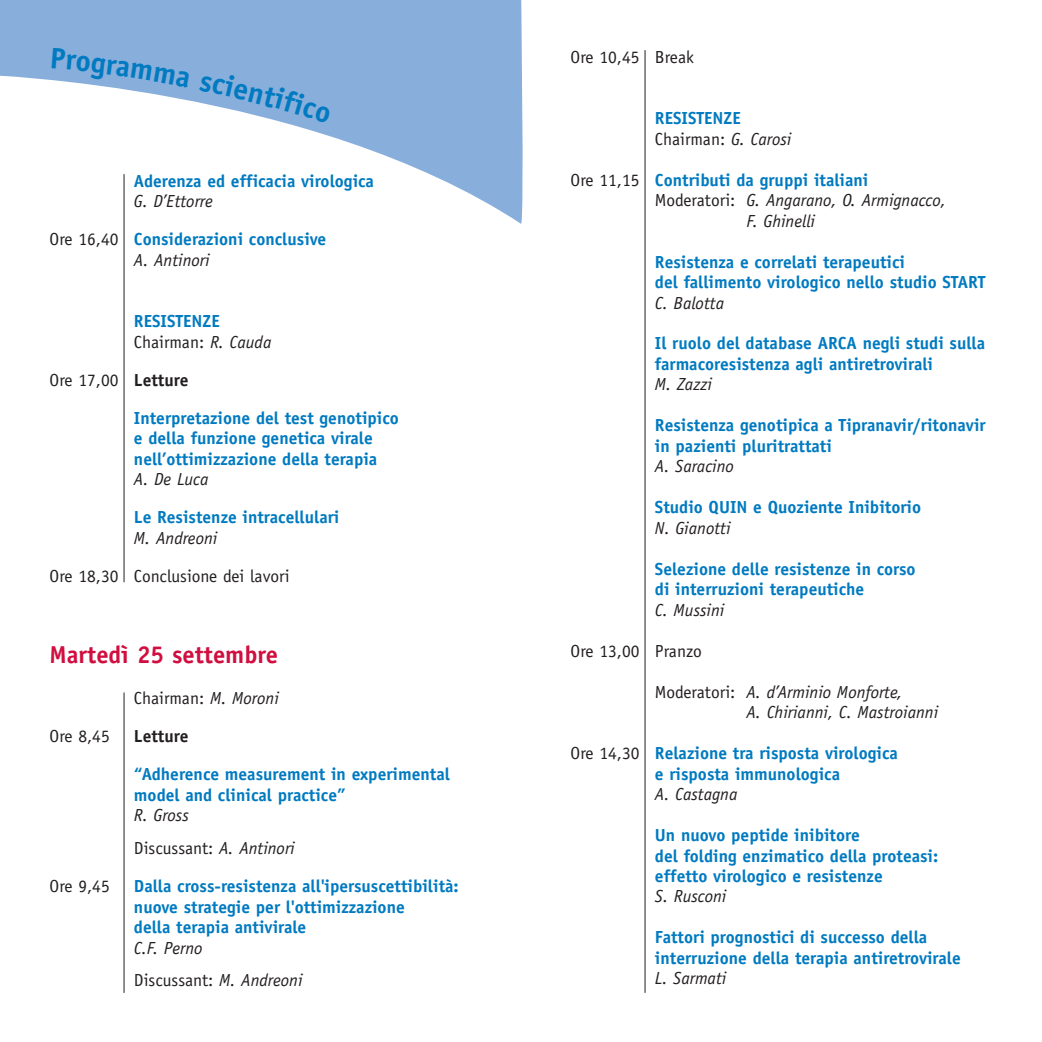
<style>
.page{position:relative;width:1042px;height:1042px;background:#fff}
.page>*{position:absolute;margin:0;border:0;box-sizing:border-box;transform-origin:0 0}
.t1{font:700 24.5px "Officina Sans";color:#d10e40}
.t2{font:700 17.5px/20.5px "Officina Sans";color:#007ac0}
.t3{font:italic 17.5px/32.7px "Officina Sans";color:#231f20}
.t4{font:17.5px "Officina Sans";color:#231f20}
.t5{font:700 17.5px "Officina Sans";color:#231f20}
.s1{font-weight:400;font-style:italic;color:#231f20}
.s2{font-weight:400;color:#231f20}
.s3{color:#231f20}
.s4{font-style:italic}
.s5{font-style:normal}
</style>
<div class="page">
<svg style="left:0;top:0;width:523px;height:226px;fill:#88aedb"></svg>
<hr style="left:124px;top:174px;width:1px;height:408px;background:#231f20">
<hr style="left:124px;top:692px;width:1px;height:301px;background:#231f20">
<hr style="left:644px;top:50px;width:1px;height:943px;background:#231f20">
<div style="left:52px;top:48px;width:138px;height:40px;background:#88aedb"></div>
<svg style="left:199px;top:74px;width:132px;height:50px;background:#9abae0"></svg>
<p class="t2" style="left:134px;top:172px;width:242px">Aderenza ed efficacia virologica</p>
<p class="t2" style="left:50px;top:184px;width:278px;line-height:38px;text-indent:84px"><span class="s1">G. D’Ettorre<br></span><span class="s2">Ore 16,40</span> Considerazioni conclusive</p>
<p class="t3" style="left:134px;top:245px;width:77px">A. Antinori</p>
<p class="t2" style="left:134px;top:312px;width:139px">RESISTENZE<br><span class="s2">Chairman:</span> <span class="s1">R. Cauda</span></p>
<p class="t2" style="left:134px;top:362px;width:266px;line-height:38px;text-indent:-84px"><span class="s2">Ore 17,00</span> <span class="s3">Letture<br></span>Interpretazione del test genotipico</p>
<p class="t2" style="left:134px;top:429px;width:245px">e della funzione genetica virale nell’ottimizzazione della terapia</p>
<p class="t3" style="left:134px;top:464px;width:76px">A. De Luca</p>
<p class="t2" style="left:134px;top:508px;width:207px">Le Resistenze intracellulari</p>
<p class="t3" style="left:134px;top:523px;width:85px">M. Andreoni</p>
<p class="t4" style="left:50px;top:569px;width:241px">Ore 18,30 Conclusione dei lavori</p>
<h1 class="t1" style="left:50px;top:646px;width:230px">Martedì 25 settembre</h1>
<p class="t4" style="left:134px;top:692px;width:146px">Chairman: <span class="s4">M. Moroni</span></p>
<p class="t4" style="left:50px;top:730px;width:62px">Ore 8,45</p>
<p class="t5" style="left:134px;top:730px;width:56px">Letture</p>
<p class="t2" style="left:134px;top:765px;width:317px">“Adherence measurement in experimental model and clinical practice”</p>
<p class="t3" style="left:134px;top:800px;width:162px">R. Gross<br><span class="s5">Discussant:</span> A. Antinori</p>
<p class="t4" style="left:50px;top:879px;width:62px">Ore 9,45</p>
<p class="t2" style="left:134px;top:877px;width:326px">Dalla cross-resistenza all'ipersuscettibilità: nuove strategie per l'ottimizzazione<br>della terapia antivirale</p>
<p class="t3" style="left:134px;top:932px;width:170px">C.F. Perno<br><span class="s5">Discussant:</span> M. Andreoni</p>
<p class="t4" style="left:570px;top:50px;width:125px">Ore 10,45 Break</p>
<p class="t2" style="left:655px;top:109px;width:138px">RESISTENZE<br><span class="s2">Chairman:</span> <span class="s1">G. Carosi</span></p>
<p class="t2" style="left:570px;top:171px;width:299px"><span class="s2">Ore 11,15</span> Contributi da gruppi italiani</p>
<p class="t3" style="left:655px;top:185px;width:292px"><span class="s5">Moderatori:</span> G. Angarano, O. Armignacco,</p>
<p class="t3" style="left:746px;top:206px;width:70px">F. Ghinelli</p>
<p class="t2" style="left:655px;top:253px;width:332px">Resistenza e correlati terapeutici<br>del fallimento virologico nello studio START</p>
<p class="t3" style="left:655px;top:288px;width:71px">C. Balotta</p>
<p class="t2" style="left:655px;top:335px;width:332px">Il ruolo del database ARCA negli studi sulla farmacoresistenza agli antiretrovirali</p>
<p class="t3" style="left:655px;top:370px;width:59px">M. Zazzi</p>
<p class="t2" style="left:655px;top:417px;width:332px">Resistenza genotipica a Tipranavir/ritonavir in pazienti pluritrattati</p>
<p class="t3" style="left:655px;top:451px;width:80px">A. Saracino</p>
<p class="t2" style="left:655px;top:498px;width:268px">Studio QUIN e Quoziente Inibitorio</p>
<p class="t3" style="left:655px;top:513px;width:77px">N. Gianotti</p>
<p class="t2" style="left:655px;top:560px;width:262px">Selezione delle resistenze in corso di interruzioni terapeutiche</p>
<p class="t3" style="left:655px;top:595px;width:71px">C. Mussini</p>
<p class="t4" style="left:570px;top:644px;width:133px">Ore 13,00 Pranzo</p>
<p class="t3" style="left:746px;top:683px;width:193px;line-height:20.5px;text-indent:-92px"><span class="s5">Moderatori:</span> A. d’Arminio Monforte,<br>A. Chirianni, C. Mastroianni</p>
<p class="t2" style="left:655px;top:744px;width:244px;text-indent:-84px"><span class="s2">Ore 14,30</span> Relazione tra risposta virologica e risposta immunologica</p>
<p class="t3" style="left:655px;top:779px;width:84px">A. Castagna</p>
<p class="t2" style="left:655px;top:826px;width:285px">Un nuovo peptide inibitore<br>del folding enzimatico della proteasi: effetto virologico e resistenze</p>
<p class="t3" style="left:655px;top:881px;width:73px">S. Rusconi</p>
<p class="t2" style="left:655px;top:928px;width:307px">Fattori prognostici di successo della interruzione della terapia antiretrovirale</p>
<p class="t3" style="left:655px;top:963px;width:73px">L. Sarmati</p>
</div>
